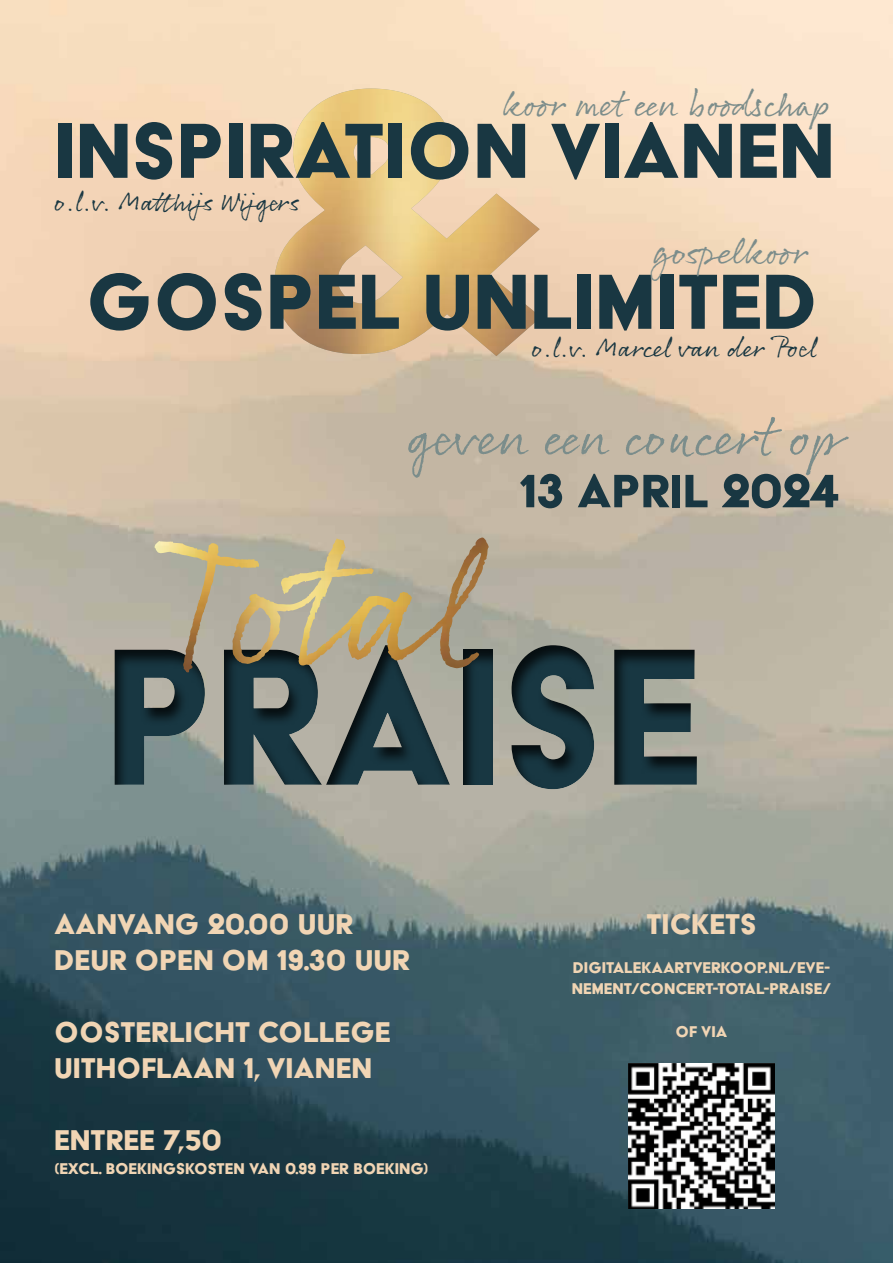
<style>
.page{position:relative;width:893px;height:1263px;background:#fff}
.page>*{position:absolute;margin:0;border:0;box-sizing:border-box;transform-origin:0 0}
.t1{font:225px "Acier BAT Text Solid";color:#183742;scale:.9 1}
.t2{font:90px "Acier BAT Text Solid";color:#193742}
.t3{font:54px "Rollerscript Rough";color:#7b8d8b}
.t4{font:54px "Acier BAT Text Solid";color:#193742}
.t5{font:36px "Rollerscript Rough";color:#7c8d8b}
.t6{font:33px/36px "Acier BAT Text Solid";color:#f1d5b4}
.t7{font:27px "Rollerscript Rough";color:#193742}
.t8{font:18px/21px "Acier BAT Text Solid";color:#f1d5b4}
</style>
<div class="page">
<img style="left:0;top:0;width:893px;height:1263px">
<div style="left:75px;top:597px;width:818px;height:236px;background:#000;opacity:.75"></div>
<img style="left:306px;top:544px;width:170px;height:112px">
<img style="left:274px;top:89px;width:267px;height:267px">
<img style="left:629px;top:1064px;width:145px;height:145px">
<h3 class="t5" style="left:502px;top:81px;width:330px">koor met een boodschap</h3>
<h2 class="t2" style="left:54px;top:103px;width:782px">INSPIRATION VIANEN</h2>
<h3 class="t7" style="left:54px;top:185px;width:247px">o.l.v. Matthijs Wijgers</h3>
<h3 class="t5" style="left:653px;top:230px;width:156px">gospelkoor</h3>
<h2 class="t2" style="left:86px;top:254px;width:733px">GOSPEL UNLIMITED</h2>
<h3 class="t7" style="left:531px;top:331px;width:286px">o.l.v. Marcel van der Poel</h3>
<h3 class="t3" style="left:407px;top:403px;width:433px">geven een concert op</h3>
<h3 class="t4" style="left:520px;top:462px;width:321px">13 APRIL 2024</h3>
<h1 class="t1" style="left:105px;top:598px;width:664px">PRAISE</h1>
<h3 class="t6" style="left:54px;top:906px;width:357px">AANVANG 20.00 UUR<br>DEUR OPEN OM 19.30 UUR</h3>
<h3 class="t6" style="left:54px;top:1014px;width:338px">OOSTERLICHT COLLEGE<br>UITHOFLAAN 1, VIANEN</h3>
<h3 class="t6" style="left:54px;top:1122px;width:169px">ENTREE 7,50</h3>
<p class="t8" style="left:54px;top:1157px;width:376px">(EXCL. BOEKINGSKOSTEN VAN 0.99 PER BOEKING)</p>
<h3 class="t6" style="left:646px;top:906px;width:112px">TICKETS</h3>
<p class="t8" style="left:572px;top:957px;width:261px">DIGITALEKAARTVERKOOP.NL/EVE-<br>NEMENT/CONCERT-TOTAL-PRAISE/</p>
<p class="t8" style="left:675px;top:1021px;width:54px">OF VIA</p>
</div>
